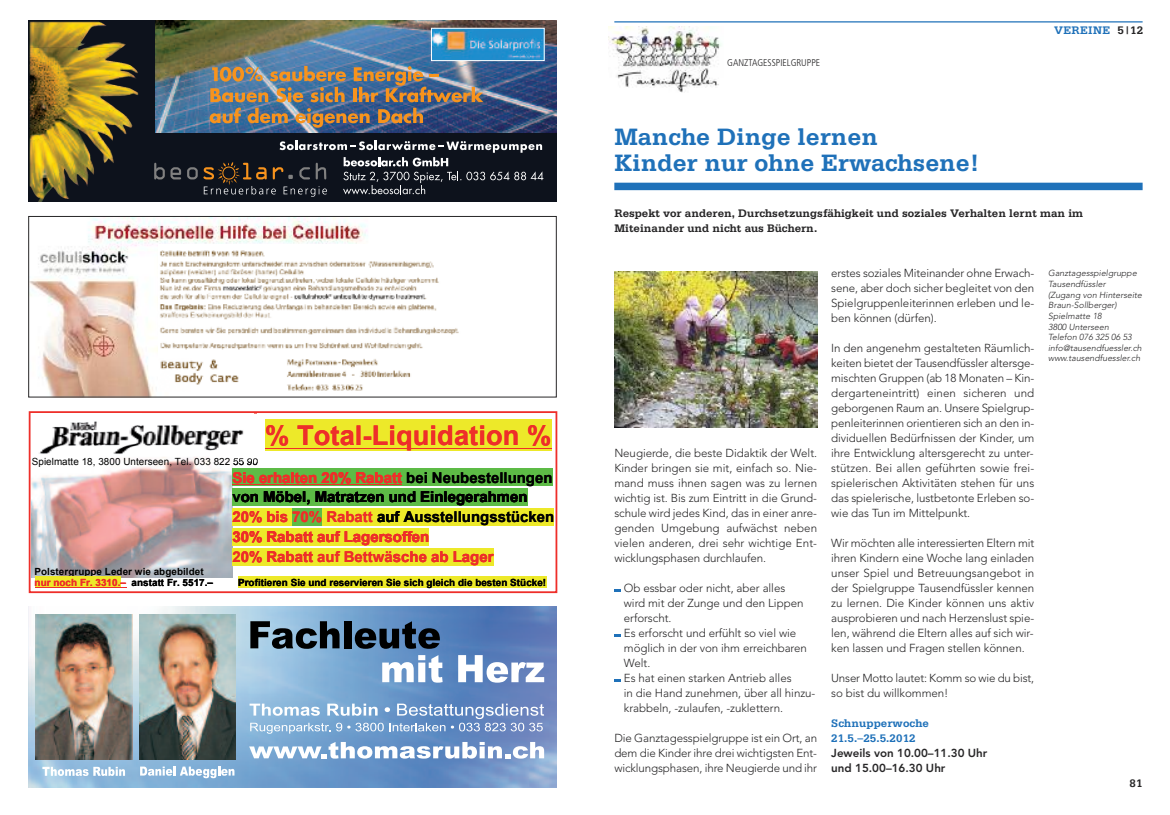
<style>
.page{position:relative;width:1170px;height:815px;background:#fff}
.page>*{position:absolute;margin:0;border:0;box-sizing:border-box;transform-origin:0 0}
.t1{font:700 27.25px "Arial";letter-spacing:.005em;color:#ee2f2a}
.t2{font:700 25px/26.2px "Serifa";color:#1f71b9}
.t3{font:700 15px "Arial";color:#ee2f2a}
.t4{font:700 15px "Arial";color:#000}
.t5{font:300 11.5px/15px "Avenir";letter-spacing:-.005em;color:#272627;text-align:justify}
.t6{font:700 11.5px/15px "Serifa";color:#272627}
.t7{font:800 11.5px/15px "Avenir";color:#272627}
.t8{font:700 11.5px/15px "Serifa";letter-spacing:.01em;color:#1f71b9}
.t9{font:700 11.5px "Serifa";letter-spacing:.03em;color:#1f71b9}
.t10{font:700 9.88px "Arial";letter-spacing:.005em;color:#000}
.t11{font:9.88px "Arial";letter-spacing:.005em;color:#000}
.t12{font:700 9.88px "Arial";letter-spacing:.005em;color:#ee2f2a}
.t13{font:300 condensed 9.75px "Frutiger LT Std";color:#272627}
.t14{font:italic 300 8.75px/10.6px "Avenir";letter-spacing:.005em;color:#272627}
.s1{color:#000}
.s2{color:#ee2f2a}
.s3{color:#272627}
</style>
<div class="page">
<img style="left:28px;top:607px;width:528px;height:180px">
<img style="left:35px;top:614px;width:97px;height:146px">
<svg style="left:250px;top:621px;width:89px;height:28px;background:#4b5f6f"></svg>
<div style="left:344px;top:621px;width:7px;height:27px;background:#000"></div>
<svg style="left:355px;top:621px;width:85px;height:28px;background:#344c67"></svg>
<svg style="left:249px;top:704px;width:295px;height:30px;background:#8dadd4"></svg>
<svg style="left:249px;top:742px;width:295px;height:17px"></svg>
<img style="left:139px;top:614px;width:97px;height:145px">
<svg style="left:140px;top:767px;width:94px;height:11px"></svg>
<svg style="left:42px;top:767px;width:83px;height:9px"></svg>
<svg style="left:382px;top:655px;width:60px;height:28px"></svg>
<svg style="left:458px;top:655px;width:86px;height:28px"></svg>
<svg style="left:28px;top:21px;width:528px;height:181px;background:#514720"></svg>
<img style="left:156px;top:21px;width:400px;height:112px">
<svg style="left:212px;top:67px;width:51px;height:15px"></svg>
<svg style="left:270px;top:66px;width:76px;height:15px"></svg>
<svg style="left:210px;top:88px;width:58px;height:14px"></svg>
<svg style="left:276px;top:87px;width:27px;height:15px"></svg>
<svg style="left:310px;top:87px;width:34px;height:15px"></svg>
<hr style="left:353px;top:88px;width:4px;height:14px;background:#f7931d">
<img style="left:354px;top:66px;width:129px;height:36px">
<svg style="left:209px;top:108px;width:32px;height:15px"></svg>
<svg style="left:247px;top:108px;width:41px;height:15px"></svg>
<svg style="left:295px;top:108px;width:74px;height:20px"></svg>
<svg style="left:378px;top:108px;width:45px;height:15px"></svg>
<svg style="left:154px;top:163px;width:27px;height:16px"></svg>
<svg style="left:187px;top:141px;width:356px;height:56px;background:#2a2d34"></svg>
<img style="left:433px;top:30px;width:109px;height:29px">
<div style="left:431px;top:28px;width:113px;height:33px;border:1px solid #fff"></div>
<img style="left:30px;top:26px;width:96px;height:22px">
<img style="left:32px;top:188px;width:38px;height:14px">
<img style="left:30px;top:218px;width:338px;height:177px">
<div style="left:28px;top:216px;width:528px;height:181px;border:1px solid #272627"></div>
<img style="left:159px;top:244px;width:300px;height:148px">
<div style="left:29px;top:411px;width:528px;height:182px;border:2px solid #ee2f2a"></div>
<img style="left:31px;top:457px;width:201px;height:121px">
<div style="left:265px;top:420px;width:286px;height:31px;background:#ede929"></div>
<hr style="left:265px;top:449px;width:286px;height:1px;background:#ee2f2a">
<div style="left:232px;top:469px;width:320px;height:17px;background:#5dbb46"></div>
<hr style="left:232px;top:485px;width:170px;height:1px;background:#ee2f2a">
<div style="left:232px;top:489px;width:295px;height:17px;background:#5dbb46"></div>
<div style="left:232px;top:508px;width:60px;height:17px;background:#ede929"></div>
<div style="left:292px;top:508px;width:30px;height:17px;background:#5dbb46"></div>
<div style="left:322px;top:508px;width:232px;height:17px;background:#ede929"></div>
<div style="left:232px;top:528px;width:197px;height:18px;background:#ede929"></div>
<div style="left:232px;top:548px;width:261px;height:17px;background:#ede929"></div>
<div style="left:35px;top:577px;width:86px;height:11px;background:#ede929"></div>
<div style="left:238px;top:577px;width:308px;height:11px;background:#ede929"></div>
<hr style="left:35px;top:587px;width:91px;height:1px;background:#ee2f2a">
<img style="left:31px;top:414px;width:63px;height:43px">
<img style="left:94px;top:421px;width:150px;height:41px">
<svg style="left:232px;top:458px;width:25px;height:4px"></svg>
<div style="left:614px;top:183px;width:528px;height:7px;background:#1f71b9"></div>
<svg style="left:614px;top:589px;width:6px;height:3px"></svg>
<svg style="left:614px;top:634px;width:6px;height:3px"></svg>
<svg style="left:614px;top:679px;width:6px;height:3px"></svg>
<hr style="left:614px;top:21px;width:528px;height:2px;background:#1f71b9">
<img style="left:608px;top:27px;width:113px;height:65px">
<img style="left:614px;top:271px;width:203px;height:156px">
<p class="t11" style="left:32px;top:456px;width:228px">Spielmatte 18, 3800 Unterseen, Tel. 033 822 55 90</p>
<h1 class="t1" style="left:265px;top:421px;width:108px">%To -</h1>
<h1 class="t1" style="left:330px;top:421px;width:222px">ta Liquidation %</h1>
<h1 class="t1" style="left:355px;top:421px;width:9px">l</h1>
<h3 class="t3" style="left:232px;top:469px;width:321px">Sie erhalten 20% Rabatt <span class="s1">bei Neubestellungen</span></h3>
<h3 class="t4" style="left:232px;top:489px;width:297px">von Möbel, Matratzen und Einlegerahmen</h3>
<h3 class="t4" style="left:232px;top:509px;width:323px"><span class="s2">20% bis 70% Rabatt</span> auf Ausstellungsstücken</h3>
<h3 class="t3" style="left:232px;top:528px;width:198px">30% Rabatt auf Lagersoffen</h3>
<p class="t10" style="left:35px;top:566px;width:170px">Polstergruppe Leder wie abgebildet</p>
<p class="t12" style="left:35px;top:577px;width:180px">nur noch Fr. 3310.– <span class="s1">anstatt Fr 5517.–</span></p>
<p class="t10" style="left:177px;top:577px;width:4px">.</p>
<h3 class="t3" style="left:232px;top:548px;width:262px">20% Rabatt auf Bettwäsche ab Lager</h3>
<p class="t10" style="left:238px;top:577px;width:310px">Profitieren Sie und reservieren Sie sich gleich die besten Stücke!</p>
<p class="t13" style="left:727px;top:59px;width:95px">GANZTAGESSPIELGRUPPE</p>
<h2 class="t2" style="left:614px;top:126px;width:367px">Manche Dinge lernen<br>Kinder nur ohne Erwachsene!</h2>
<p class="t9" style="left:1053px;top:27px;width:91px">VEREINE <span class="s3">5|12</span></p>
<p class="t6" style="left:614px;top:206px;width:470px">Respekt vor anderen, Durchsetzungsfähigkeit und soziales Verhalten lernt man im<br>Miteinander und nicht aus Büchern.</p>
<p class="t5" style="left:614px;top:446px;width:204px">Neugierde, die beste Didaktik der Welt.<br>Kinder bringen sie mit, einfach so. Nie&shy;mand muss ihnen sagen was zu lernen wichtig ist. Bis zum Eintritt in die Grund&shy;schule wird jedes Kind, das in einer anre&shy;genden Umgebung aufwächst neben vielen anderen, drei sehr wichtige Ent&shy;wicklungsphasen durchlaufen.</p>
<p class="t5" style="left:624px;top:581px;width:193px;text-align:left">Ob essbar oder nicht, aber alles<br>wird mit der Zunge und den Lippen erforscht.<br>Es erforscht und erfühlt so viel wie möglich in der von ihm erreichbaren<br>Welt.<br>Es hat einen starken Antrieb alles<br>in die Hand zunehmen, über all hinzu&shy;krabbeln, -zulaufen, -zuklettern.</p>
<p class="t5" style="left:614px;top:731px;width:204px">Die Ganztagesspielgruppe ist ein Ort, an dem die Kinder ihre drei wichtigsten Ent&shy;wicklungsphasen, ihre Neugierde und ihr</p>
<p class="t5" style="left:831px;top:266px;width:204px">erstes soziales Miteinander ohne Erwach&shy;sene, aber doch sicher begleitet von den Spielgruppenleiterinnen erleben und le&shy;ben können (dürfen).</p>
<p class="t5" style="left:831px;top:341px;width:204px">In den angenehm gestalteten Räumlich&shy;keiten bietet der Tausendfüssler altersge&shy;mischten Gruppen (ab 18 Monaten – Kin&shy;dergarteneintritt) einen sicheren und geborgenen Raum an. Unsere Spielgrup&shy;penleiterinnen orientieren sich an den in&shy;dividuellen Bedürfnissen der Kinder, um ihre Entwicklung altersgerecht zu unter&shy;stützen. Bei allen geführten sowie frei&shy;spielerischen Aktivitäten stehen für uns das spielerische, lustbetonte Erleben so&shy;wie das Tun im Mittelpunkt.</p>
<p class="t5" style="left:831px;top:536px;width:204px">Wir möchten alle interessierten Eltern mit ihren Kindern eine Woche lang einladen unser Spiel und Betreuungsangebot in der Spielgruppe Tausendfüssler kennen zu lernen. Die Kinder können uns aktiv ausprobieren und nach Herzenslust spie&shy;len, während die Eltern alles auf sich wir&shy;ken lassen und Fragen stellen können.</p>
<p class="t5" style="left:831px;top:671px;width:204px">Unser Motto lautet: Komm so wie du bist, so bist du willkommen!</p>
<p class="t8" style="left:831px;top:716px;width:99px">Schnupperwoche<br>21.5.–25.5.2012</p>
<p class="t7" style="left:831px;top:746px;width:158px">Jeweils von 10.00–11.30 Uhr und 15.00–16.30 Uhr</p>
<p class="t14" style="left:1048px;top:269px;width:95px">Ganztagesspielgruppe<br>Tausendfüssler<br>(Zugang von Hinterseite<br>Braun-Sollberger)<br>Spielmatte 18<br>3800 Unterseen<br>Telefon 076 325 06 53 info@tausendfuessler.ch www.tausendfuessler.ch</p>
<p class="t6" style="left:1129px;top:776px;width:15px">81</p>
</div>
